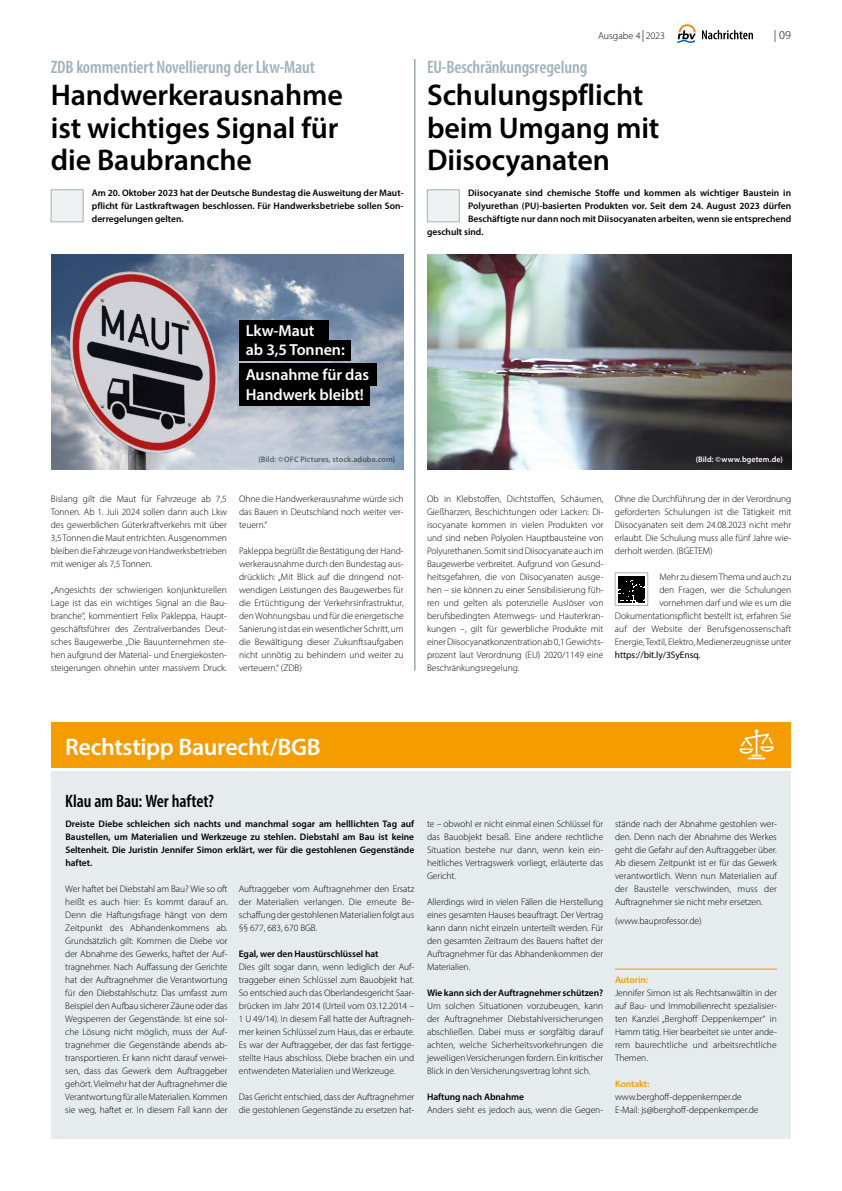
<style>
.page{position:relative;width:842px;height:1191px;background:#fff}
.page>*{position:absolute;margin:0;border:0;box-sizing:border-box;transform-origin:0 0}
.Headline{font:600 30px/32.5px "Myriad Pro";letter-spacing:-.005em;color:#000}
.t1{font:600 24px "Myriad Pro";letter-spacing:-.015em;color:#fff}
.Headline-2{font:600 condensed 18px "Myriad Pro";letter-spacing:-.01em;color:#a0b3b8}
.t2{font:600 condensed 18px "Myriad Pro";letter-spacing:-.005em;color:#000}
.Headline-3{font:600 16px "Myriad Pro";letter-spacing:-.005em;color:#fff}
.t3{font:300 12px "Myriad Pro";color:#000}
.t4{font:300 10px "Myriad Pro";color:#000}
.t5{font:300 9.5px/13px "Myriad Pro";letter-spacing:-.005em;color:#000;text-align:justify}
.t6{font:600 9.5px/13px "Myriad Pro";color:#000;text-align:justify}
.t7{font:9.5px "Myriad Pro";letter-spacing:-.005em;color:#000}
.t8{font:600 9.5px "Myriad Pro";letter-spacing:-.005em;color:#f59c00}
.t9{font:600 8px "Myriad Pro";letter-spacing:.01em;color:#688181}
.Bildlegende{font:600 8px "Myriad Pro";letter-spacing:.015em;color:#fff}
.s1{font-size:12px}
</style>
<div class="page">
<svg style="left:677px;top:24px;width:19px;height:19px"></svg>
<svg style="left:702px;top:30px;width:51px;height:9px"></svg>
<img style="left:51px;top:255px;width:353px;height:214px">
<div style="left:239px;top:321px;width:90px;height:26px;background:#000"></div>
<div style="left:239px;top:340px;width:111px;height:21px;background:#000"></div>
<div style="left:239px;top:363px;width:137px;height:23px;background:#000"></div>
<div style="left:239px;top:383px;width:130px;height:22px;background:#000"></div>
<div style="left:51px;top:190px;width:32px;height:32px;background:#eff2f3;border:1px solid #a1b3b3"></div>
<div style="left:427px;top:190px;width:33px;height:32px;background:#eff2f3;border:1px solid #a1b3b3"></div>
<div style="left:615px;top:573px;width:33px;height:32px;background:linear-gradient(to bottom,#fff,#fff)"></div>
<svg style="left:618px;top:576px;width:26px;height:26px"></svg>
<div style="left:615px;top:572px;width:33px;height:34px;border:1px solid #a1b3b3"></div>
<hr style="left:414px;top:59px;width:1px;height:612px;background:#678287">
<div style="left:51px;top:722px;width:740px;height:45px;background:#f59c00"></div>
<svg style="left:739px;top:729px;width:35px;height:30px"></svg>
<div style="left:51px;top:771px;width:740px;height:368px;background:#e6ecee"></div>
<hr style="left:615px;top:969px;width:162px;height:1px;background:#f59c00">
<img style="left:427px;top:255px;width:364px;height:214px">
<p class="Headline-2" style="left:51px;top:55px;width:266px">ZDB kommentiert Novellierung der Lkw-Maut</p>
<p class="Headline-2" style="left:427px;top:55px;width:162px">EU-Beschränkungsregelung</p>
<p class="t4" style="left:598px;top:30px;width:68px">Ausgabe 4 <span class="s1">|</span> 2023</p>
<p class="t3" style="left:774px;top:28px;width:18px">| 09</p>
<p class="Headline" style="left:51px;top:78px;width:293px">Handwerkerausnahme</p>
<p class="Headline" style="left:51px;top:110px;width:289px">ist wichtiges Signal für die Baubranche</p>
<p class="Headline" style="left:427px;top:78px;width:218px">Schulungspflicht</p>
<p class="Headline" style="left:427px;top:110px;width:234px">beim Umgang mit</p>
<p class="Headline" style="left:427px;top:143px;width:184px">Diisocyanaten</p>
<p class="t6" style="left:92px;top:186px;width:313px">Am 20. Oktober 2023 hat der Deutsche Bundestag die Ausweitung der Maut&shy;pflicht für Lastkraftwagen beschlossen. Für Handwerksbetriebe sollen Son&shy;derregelungen gelten.</p>
<p class="t6" style="left:468px;top:186px;width:325px">Diisocyanate sind chemische Stoffe und kommen als wichtiger Baustein in</p>
<p class="t6" style="left:468px;top:199px;width:325px">Polyurethan (PU)-basierten Produkten vor. Seit dem 24. August 2023 dürfen</p>
<p class="t6" style="left:468px;top:212px;width:325px">Beschäftigte nur dann noch mit Diisocyanaten arbeiten, wenn sie entsprechend</p>
<p class="t6" style="left:427px;top:225px;width:58px">geschult sind.</p>
<p class="Headline-3" style="left:246px;top:321px;width:70px">Lkw-Maut</p>
<p class="Headline-3" style="left:246px;top:340px;width:101px">ab 3,5 Tonnen:</p>
<p class="Headline-3" style="left:246px;top:365px;width:125px">Ausnahme für das</p>
<p class="Headline-3" style="left:246px;top:384px;width:120px">Handwerk bleibt!</p>
<p class="t9" style="left:258px;top:454px;width:138px">(Bild: ©OFC Pictures, stock.adobe.com)</p>
<p class="Bildlegende" style="left:696px;top:454px;width:89px">(Bild: ©www.bgetem.de)</p>
<p class="t5" style="left:51px;top:492px;width:178px">Bislang gilt die Maut für Fahrzeuge ab 7,5<br>Tonnen. Ab 1. Juli 2024 sollen dann auch Lkw des gewerblichen Güterkraftverkehrs mit über 3,5 Tonnen die Maut entrichten. Ausgenommen bleiben die Fahrzeuge von Handwerksbetrieben mit weniger als 7,5 Tonnen.</p>
<p class="t5" style="left:51px;top:583px;width:178px">„Angesichts der schwierigen konjunkturellen Lage ist das ein wichtiges Signal an die Bau&shy;branche“, kommentiert Felix Pakleppa, Haupt&shy;geschäftsführer des Zentralverbandes Deut&shy;sches Baugewerbe. „Die Bauunternehmen ste&shy;hen aufgrund der Material- und Energiekosten&shy;steigerungen ohnehin unter massivem Druck.</p>
<p class="t5" style="left:239px;top:492px;width:166px">Ohne die Handwerkerausnahme würde sich das Bauen in Deutschland noch weiter ver&shy;teuern.“</p>
<p class="t5" style="left:239px;top:544px;width:166px">Pakleppa begrüßt die Bestätigung der Hand&shy;werkerausnahme durch den Bundestag aus&shy;drücklich: „Mit Blick auf die dringend not&shy;wendigen Leistungen des Baugewerbes für die Ertüchtigung der Verkehrsinfrastruktur, den Wohnungsbau und für die energetische Sanierung ist das ein wesentlicher Schritt, um die Bewältigung dieser Zukunftsaufgaben nicht unnötig zu behindern und weiter zu verteuern.“ (ZDB)</p>
<p class="t5" style="left:427px;top:492px;width:178px;text-align:left">Ob in Klebstoffen, Dichtstoffen, Schäumen, Gießharzen, Beschichtungen oder Lacken: Di&shy;isocyanate kommen in vielen Produkten vor und sind neben Polyolen Hauptbausteine von Polyurethanen. Somit sind Diisocyanate auch im Baugewerbe verbreitet. Aufgrund von Gesund&shy;heitsgefahren, die von Diisocyanaten ausge-- hen – sie können zu einer Sensibilisierung füh&shy;ren und gelten als potenzielle Auslöser von berufsbedingten Atemwegs- und Hauterkran&shy;kungen –, gilt für gewerbliche Produkte mit einer Diisocyanatkonzentration ab 0,1 Gewichts&shy;prozent laut Verordnung (EU) 2020/1149 eine Beschränkungsregelung.</p>
<p class="t5" style="left:615px;top:492px;width:178px">Ohne die Durchführung der in der Verordnung geforderten Schulungen ist die Tätigkeit mit Diisocyanaten seit dem 24.08.2023 nicht mehr erlaubt. Die Schulung muss alle fünf Jahre wie&shy;derholt werden. (BGETEM)</p>
<p class="t5" style="left:659px;top:570px;width:133px">Mehr zu diesem Thema und auch zu</p>
<p class="t5" style="left:659px;top:583px;width:133px">den Fragen, wer die Schulungen</p>
<p class="t5" style="left:659px;top:596px;width:134px">vornehmen darf und wie es um die</p>
<p class="t5" style="left:615px;top:609px;width:178px">Dokumentationspflicht bestellt ist, erfahren Sie</p>
<p class="t5" style="left:615px;top:622px;width:178px">auf der Website der Berufsgenossenschaft</p>
<p class="t5" style="left:615px;top:635px;width:178px">Energie, Textil, Elektro, Medienerzeugnisse unter</p>
<p class="t7" style="left:615px;top:648px;width:87px">https://bit.ly/3SyEnsq.</p>
<p class="t1" style="left:65px;top:732px;width:257px">Rechtstipp Baurecht/BGB</p>
<p class="t2" style="left:65px;top:790px;width:150px">Klau am Bau: Wer haftet?</p>
<p class="t6" style="left:65px;top:817px;width:350px">Dreiste Diebe schleichen sich nachts und manchmal sogar am helllichten Tag auf Baustellen, um Materialien und Werkzeuge zu stehlen. Diebstahl am Bau ist keine Seltenheit. Die Juristin Jennifer Simon erklärt, wer für die gestohlenen Gegenstände haftet.</p>
<p class="t5" style="left:65px;top:882px;width:164px">Wer haftet bei Diebstahl am Bau? Wie so oft heißt es auch hier: Es kommt darauf an.<br>Denn die Haftungsfrage hängt von dem Zeitpunkt des Abhandenkommens ab.<br>Grundsätzlich gilt: Kommen die Diebe vor der Abnahme des Gewerks, haftet der Auf&shy;tragnehmer. Nach Auffassung der Gerichte hat der Auftragnehmer die Verantwortung für den Diebstahlschutz. Das umfasst zum Beispiel den Aufbau sicherer Zäune oder das Wegsperren der Gegenstände. Ist eine sol&shy;che Lösung nicht möglich, muss der Auf&shy;tragnehmer die Gegenstände abends ab&shy;transportieren. Er kann nicht darauf verwei&shy;sen, dass das Gewerk dem Auftraggeber gehört. Vielmehr hat der Auftragnehmer die Verantwortung für alle Materialien. Kommen sie weg, haftet er. In diesem Fall kann der</p>
<p class="t5" style="left:239px;top:882px;width:177px">Auftraggeber vom Auftragnehmer den Ersatz der Materialien verlangen. Die erneute Be&shy;schaffung der gestohlenen Materialien folgt aus §§ 677, 683, 670 BGB.</p>
<p class="t6" style="left:239px;top:947px;width:141px">Egal, wer den Haustürschlüssel hat</p>
<p class="t5" style="left:239px;top:960px;width:177px">Dies gilt sogar dann, wenn lediglich der Auf&shy;traggeber einen Schlüssel zum Bauobjekt hat.<br>So entschied auch das Oberlandesgericht Saar&shy;brücken im Jahr 2014 (Urteil vom 03.12.2014 – 1 U 49/14). In diesem Fall hatte der Auftragneh&shy;mer keinen Schlüssel zum Haus, das er erbaute.<br>Es war der Auftraggeber, der das fast fertigge&shy;stellte Haus abschloss. Diebe brachen ein und entwendeten Materialien und Werkzeuge.</p>
<p class="t5" style="left:239px;top:1090px;width:177px">Das Gericht entschied, dass der Auftragnehmer die gestohlenen Gegenstände zu ersetzen hat--</p>
<p class="t5" style="left:427px;top:817px;width:178px">te – obwohl er nicht einmal einen Schlüssel für das Bauobjekt besaß. Eine andere rechtliche Situation bestehe nur dann, wenn kein ein&shy;heitliches Vertragswerk vorliegt, erläuterte das Gericht.</p>
<p class="t5" style="left:427px;top:895px;width:178px">Allerdings wird in vielen Fällen die Herstellung eines gesamten Hauses beauftragt. Der Vertrag kann dann nicht einzeln unterteilt werden. Für den gesamten Zeitraum des Bauens haftet der Auftragnehmer für das Abhandenkommen der Materialien.</p>
<p class="t6" style="left:427px;top:986px;width:178px">Wie kann sich der Auftragnehmer schützen?</p>
<p class="t5" style="left:427px;top:999px;width:178px">Um solchen Situationen vorzubeugen, kann der Auftragnehmer Diebstahlversicherungen abschließen. Dabei muss er sorgfältig darauf achten, welche Sicherheitsvorkehrungen die jeweiligen Versicherungen fordern. Ein kritischer Blick in den Versicherungsvertrag lohnt sich.</p>
<p class="t6" style="left:427px;top:1090px;width:98px">Haftung nach Abnahme</p>
<p class="t5" style="left:427px;top:1103px;width:178px">Anders sieht es jedoch aus, wenn die Gegen-</p>
<p class="t5" style="left:615px;top:817px;width:163px">stände nach der Abnahme gestohlen wer&shy;den. Denn nach der Abnahme des Werkes geht die Gefahr auf den Auftraggeber über.<br>Ab diesem Zeitpunkt ist er für das Gewerk verantwortlich. Wenn nun Materialien auf der Baustelle verschwinden, muss der Auftragnehmer sie nicht mehr ersetzen.</p>
<p class="t5" style="left:615px;top:914px;width:88px">(www.bauprofessor.de)</p>
<p class="t8" style="left:615px;top:973px;width:35px">Autorin:</p>
<p class="t5" style="left:615px;top:986px;width:163px">Jennifer Simon ist als Rechtsanwältin in der auf Bau- und Immobilienrecht spezialisier&shy;ten Kanzlei „Berghoff Deppenkemper“ in Hamm tätig. Hier bearbeitet sie unter ande&shy;rem baurechtliche und arbeitsrechtliche Themen.</p>
<p class="t8" style="left:615px;top:1077px;width:36px">Kontakt:</p>
<p class="t5" style="left:615px;top:1090px;width:145px">www.berghoff-deppenkemper.de<br>E-Mail: js@berghoff-deppenkemper.de</p>
</div>
